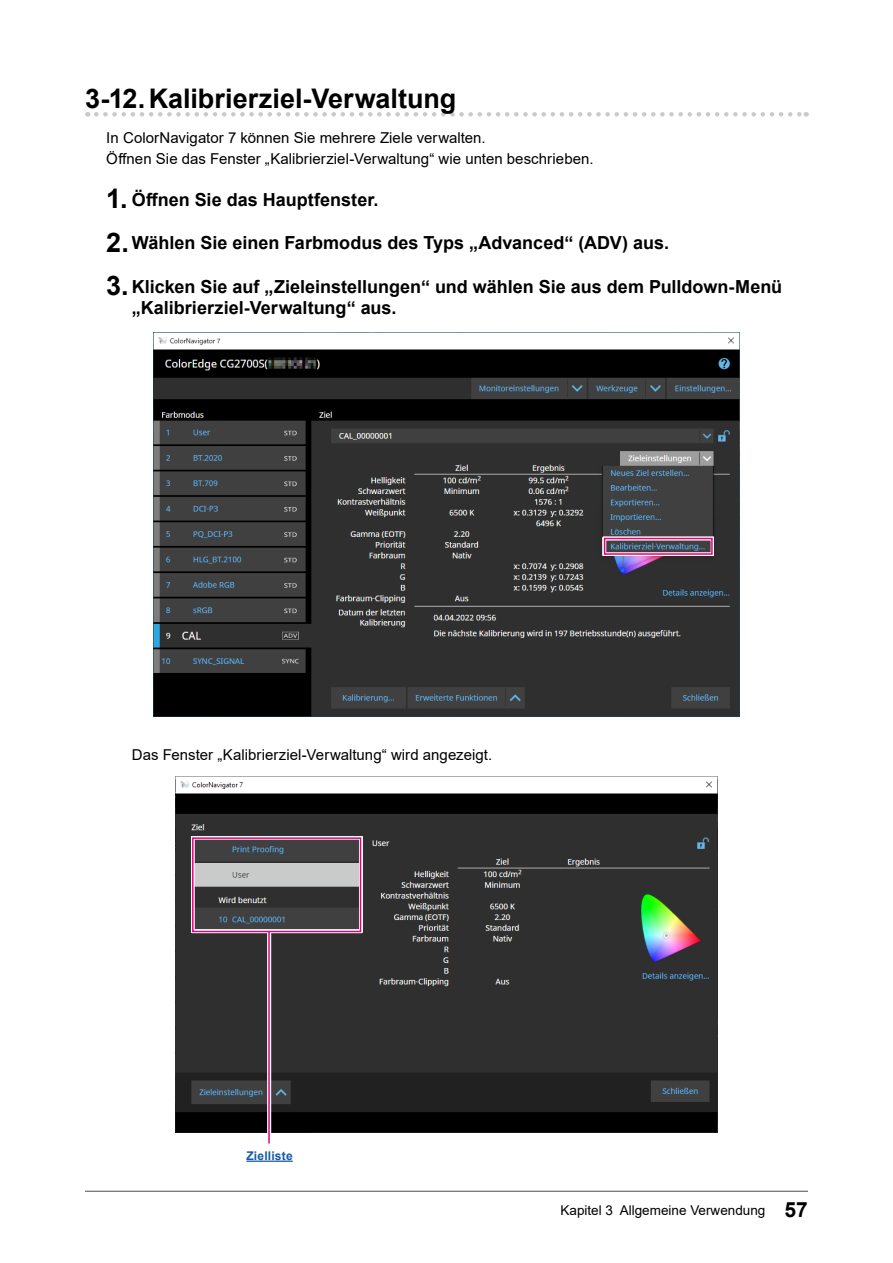
<style>
.page{position:relative;width:893px;height:1263px;background:#fff}
.page>*{position:absolute;margin:0;border:0;box-sizing:border-box;transform-origin:0 0}
.t1{font:700 27px "Arial";color:#000}
.t2{font:700 18px/21px "Arial";color:#000}
.t3{font:15px/21px "Arial";letter-spacing:.005em;color:#000}
.t4{font:13.5px "Arial";color:#000}
.t5{font:700 12px "Arial";letter-spacing:.015em;color:#15599f}
.s1{font-size:27px}
.s2{font-weight:700;font-size:21px}
</style>
<div class="page">
<hr style="left:85px;top:1191px;width:723px;height:1px;background:#595757">
<svg style="left:96px;top:112px;width:711px;height:5px"></svg>
<img style="left:153px;top:332px;width:587px;height:384px">
<svg style="left:602px;top:536px;width:112px;height:20px;background:#6d737d"></svg>
<div style="left:604px;top:538px;width:109px;height:17px;border:2px solid #e4007f"></div>
<img style="left:176px;top:781px;width:541px;height:351px">
<svg style="left:191px;top:836px;width:172px;height:308px;background:#454646"></svg>
<hr style="left:268px;top:932px;width:2px;height:211px;background:#e4007f">
<div style="left:192px;top:837px;width:169px;height:95px;border:2px solid #e4007f"></div>
<hr style="left:246px;top:1160px;width:47px;height:2px;background:#15599f">
<h1 class="t1" style="left:85px;top:80px;width:373px">3-12.Kalibrierziel-Verwaltung</h1>
<p class="t3" style="left:106px;top:127px;width:489px">In ColorNavigator 7 können Sie mehrere Ziele verwalten.<br>Öffnen Sie das Fenster „Kalibrierziel-Verwaltung“ wie unten beschrieben.</p>
<p class="t2" style="left:106px;top:189px;width:274px"><span class="s1">1.</span> Öffnen Sie das Hauptfenster.</p>
<p class="t2" style="left:106px;top:232px;width:564px"><span class="s1">2.</span>Wählen Sie einen Farbmodus des Typs „Advanced“ (ADV) aus.</p>
<p class="t2" style="left:132px;top:276px;width:652px;text-indent:-26px"><span class="s1">3.</span> Klicken Sie auf „Zieleinstellungen“ und wählen Sie aus dem Pulldown-Menü „Kalibrierziel-Verwaltung“ aus.</p>
<p class="t3" style="left:132px;top:744px;width:362px">Das Fenster „Kalibrierziel-Verwaltung“ wird angezeigt.</p>
<p class="t5" style="left:246px;top:1147px;width:48px">Zielliste</p>
<p class="t4" style="left:560px;top:1201px;width:249px">Kapitel 3 Allgemeine Verwendung <span class="s2">57</span></p>
</div>
